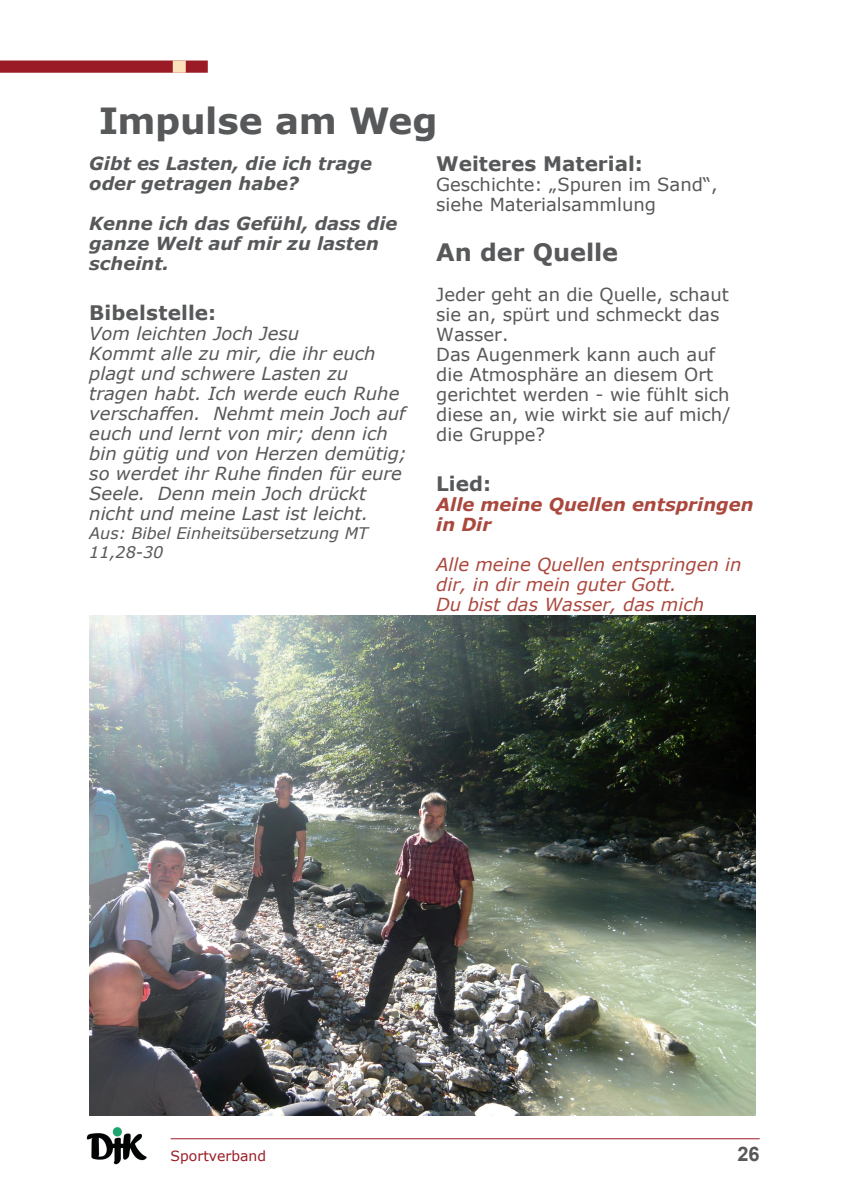
<style>
.page{position:relative;width:845px;height:1202px;background:#fff}
.page>*{position:absolute;margin:0;border:0;box-sizing:border-box;transform-origin:0 0}
.t1{font:700 36px "Verdana";letter-spacing:-.01em;color:#57585a}
.t2{font:700 24px "Verdana";color:#57585a}
.t3{font:700 20px "Verdana";color:#57585a}
.t4{font:700 20px "Arial";color:#57585a}
.t5{font:italic 18px/20px "Verdana";color:#57585a}
.t6{font:18px/20px "Verdana";color:#57585a}
.t7{font:italic 700 18px/20px "Verdana";color:#57585a}
.t8{font:italic 18px/20px "Verdana";color:#aa483e}
.t9{font:italic 700 18px/20px "Verdana";color:#aa483e}
.t10{font:italic 16px/19.2px "Verdana";color:#57585a}
.t11{font:14px "Verdana";color:#9a1b25}
</style>
<div class="page">
<hr style="left:171px;top:1138px;width:588px;height:1px;background:#9a1b25">
<svg style="left:0;top:61px;width:208px;height:12px;background:#9c202a"></svg>
<div style="left:173px;top:61px;width:13px;height:12px;background:#fae2ba;border:2px solid #fae2ba"></div>
<img style="left:86px;top:1127px;width:61px;height:38px">
<img style="left:89px;top:616px;width:666px;height:499px">
<h1 class="t1" style="left:99px;top:95px;width:340px">Impulse am Weg</h1>
<p class="t7" style="left:89px;top:153px;width:284px">Gibt es Lasten, die ich trage oder getragen habe?</p>
<p class="t7" style="left:89px;top:213px;width:310px">Kenne ich das Gefühl, dass die ganze Welt auf mir zu lasten scheint.</p>
<p class="t3" style="left:89px;top:298px;width:128px">Bibelstelle:</p>
<p class="t5" style="left:89px;top:323px;width:319px">Vom leichten Joch Jesu<br>Kommt alle zu mir, die ihr euch plagt und schwere Lasten zu tragen habt. Ich werde euch Ruhe verschaffen. Nehmt mein Joch auf euch und lernt von mir; denn ich bin gütig und von Herzen demütig; so werdet ihr Ruhe finden für eure<br>Seele. Denn mein Joch drückt nicht und meine Last ist leicht.</p>
<p class="t10" style="left:89px;top:523px;width:280px">Aus: Bibel Einheitsübersetzung MT<br>11,28-30</p>
<p class="t3" style="left:436px;top:150px;width:208px">Weiteres Material:</p>
<p class="t6" style="left:436px;top:174px;width:283px">Geschichte: „Spuren im Sand“, siehe Materialsammlung</p>
<h2 class="t2" style="left:436px;top:235px;width:183px">An der Quelle</h2>
<p class="t6" style="left:436px;top:284px;width:296px">Jeder geht an die Quelle, schaut sie an, spürt und schmeckt das<br>Wasser.<br>Das Augenmerk kann auch auf die Atmosphäre an diesem Ort gerichtet werden - wie fühlt sich diese an, wie wirkt sie auf mich/ die Gruppe?</p>
<p class="t3" style="left:436px;top:470px;width:56px">Lied:</p>
<p class="t9" style="left:436px;top:494px;width:319px">Alle meine Quellen entspringen in Dir</p>
<p class="t8" style="left:436px;top:554px;width:307px">Alle meine Quellen entspringen in dir, in dir mein guter Gott.<br>Du bist das Wasser, das mich</p>
<p class="t11" style="left:171px;top:1146px;width:97px">Sportverband</p>
<p class="t4" style="left:737px;top:1140px;width:24px">26</p>
</div>
